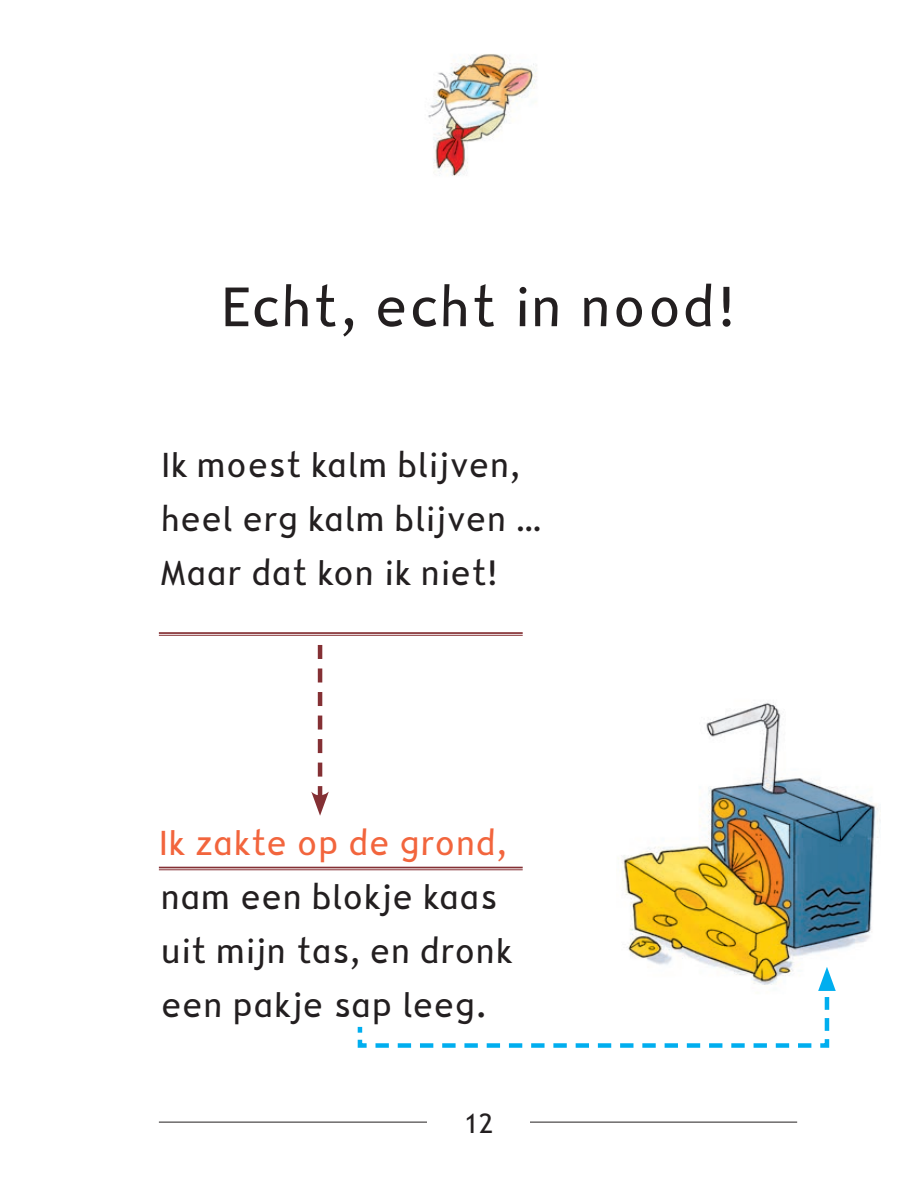
<style>
.page{position:relative;width:905px;height:1191px;background:#fff}
.page>*{position:absolute;margin:0;border:0;box-sizing:border-box;transform-origin:0 0}
.t1{font:54px "Alexies Nieuw";letter-spacing:.025em;color:#231f20}
.t2{font:33.75px/54px "Alexies Nieuw";letter-spacing:.01em;color:#231f20}
.t3{font:33.75px "Alexies Nieuw";letter-spacing:.01em;color:#f2653d}
.t4{font:27px "Alexies Nieuw";color:#231f20}
</style>
<div class="page">
<img style="left:428px;top:54px;width:109px;height:122px">
<hr style="left:159px;top:1121px;width:638px;height:1px;background:#231f20">
<div style="left:427px;top:1091px;width:102px;height:56px;background:#fff"></div>
<img style="left:618px;top:702px;width:262px;height:289px">
<svg style="left:357px;top:966px;width:478px;height:82px"></svg>
<hr style="left:159px;top:866px;width:363px;height:2px;background:#843034">
<hr style="left:159px;top:869px;width:363px;height:1px;background:#843034">
<hr style="left:159px;top:632px;width:363px;height:1px;background:#843034">
<hr style="left:159px;top:634px;width:363px;height:1px;background:#843034">
<svg style="left:311px;top:645px;width:18px;height:170px"></svg>
<h1 class="t1" style="left:221px;top:275px;width:514px">Echt, echt in nood!</h1>
<p class="t2" style="left:161px;top:438px;width:383px">Ik moest kalm blijven, heel erg kalm blijven …<br>Maar dat kon ik niet!</p>
<p class="t3" style="left:159px;top:822px;width:349px">Ik zakte op de grond,</p>
<p class="t2" style="left:161px;top:870px;width:353px">nam een blokje kaas uit mijn tas, en dronk een pakje sap leeg.</p>
<p class="t4" style="left:462px;top:1107px;width:33px">12</p>
</div>
